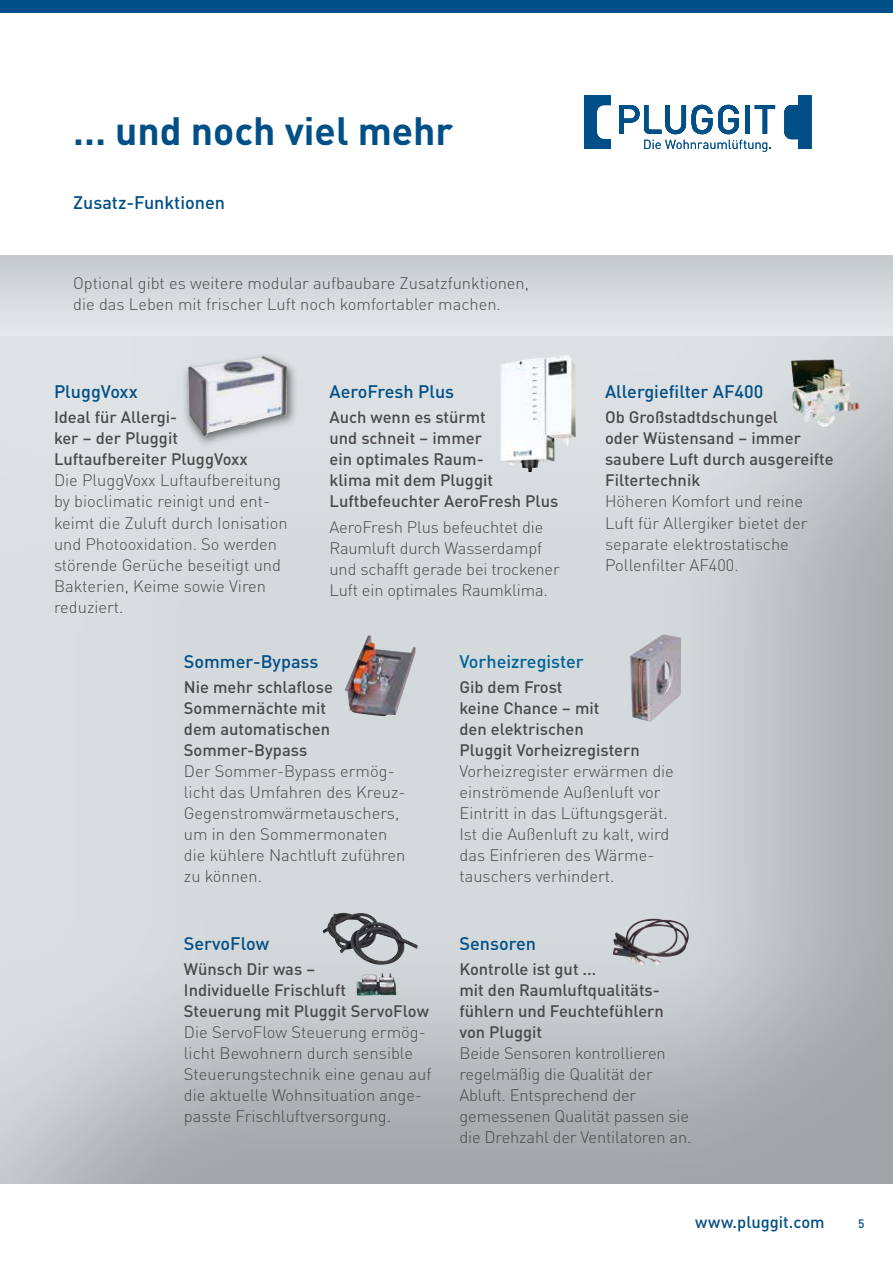
<style>
.page{position:relative;width:893px;height:1263px;background:#fff}
.page>*{position:absolute;margin:0;border:0;box-sizing:border-box;transform-origin:0 0}
.t1{font:700 39px "DIN Pro";color:#004f86}
.t2{font:500 18px "DIN Pro";color:#004f86}
.t3{font:500 18px "DIN Pro";color:#006397}
.t4{font:300 16.5px/21px "DIN Pro";color:#494948}
.t5{font:500 16.5px/21px "DIN Pro";color:#494948}
.t6{font:500 16.5px "DIN Pro";color:#004f86}
.t7{font:500 12px "DIN Pro";color:#004f86}
</style>
<div class="page">
<svg style="left:0;top:255px;width:893px;height:71px;background:#d2d7da"></svg>
<div style="left:0;top:0;width:893px;height:13px;background:#004f86"></div>
<svg style="left:644px;top:140px;width:127px;height:12px"></svg>
<svg style="left:584px;top:95px;width:27px;height:54px"></svg>
<svg style="left:784px;top:95px;width:27px;height:54px"></svg>
<svg style="left:718px;top:105px;width:21px;height:29px"></svg>
<hr style="left:745px;top:105px;width:4px;height:29px;background:#004f86">
<svg style="left:755px;top:105px;width:20px;height:29px"></svg>
<svg style="left:619px;top:105px;width:93px;height:29px"></svg>
<div style="left:0;top:326px;width:893px;height:859px;background:#000;opacity:.24"></div>
<div style="left:181px;top:352px;width:117px;height:97px;background:#000;opacity:.56"></div>
<img style="left:188px;top:356px;width:99px;height:80px">
<img style="left:500px;top:355px;width:76px;height:117px">
<img style="left:791px;top:359px;width:68px;height:68px">
<img style="left:324px;top:913px;width:19px;height:17px">
<img style="left:345px;top:635px;width:71px;height:81px">
<img style="left:630px;top:634px;width:51px;height:88px">
<img style="left:612px;top:918px;width:77px;height:49px">
<h1 class="t1" style="left:73px;top:100px;width:382px">… und noch viel mehr</h1>
<p class="t2" style="left:73px;top:188px;width:153px">Zusatz-Funktionen</p>
<p class="t4" style="left:73px;top:271px;width:457px">Optional gibt es weitere modular aufbaubare Zusatzfunktionen, die das Leben mit frischer Luft noch komfortabler machen.</p>
<p class="t2" style="left:54px;top:378px;width:85px">PluggVoxx</p>
<p class="t5" style="left:54px;top:406px;width:195px">Ideal für Allergi-<br>ker – der Pluggit<br>Luftaufbereiter PluggVoxx</p>
<p class="t4" style="left:54px;top:469px;width:235px">Die PluggVoxx Luftaufbereitung by bioclimatic reinigt und ent&shy;keimt die Zuluft durch Ionisation und Photooxidation. So werden störende Gerüche beseitigt und<br>Bakterien, Keime sowie Viren reduziert.</p>
<p class="t2" style="left:330px;top:378px;width:126px">AeroFresh Plus</p>
<p class="t5" style="left:330px;top:406px;width:230px">Auch wenn es stürmt<br>und schneit – immer<br>ein optimales Raum-<br>klima mit dem Pluggit<br>Luftbefeuchter AeroFresh Plus</p>
<p class="t4" style="left:330px;top:515px;width:232px">AeroFresh Plus befeuchtet die<br>Raumluft durch Wasserdampf und schafft gerade bei trockener<br>Luft ein optimales Raumklima.</p>
<p class="t2" style="left:605px;top:378px;width:160px">Allergiefilter AF400</p>
<p class="t5" style="left:605px;top:406px;width:230px">Ob Großstadtdschungel<br>oder Wüstensand – immer saubere Luft durch ausgereifte<br>Filtertechnik</p>
<p class="t4" style="left:605px;top:490px;width:204px">Höheren Komfort und reine<br>Luft für Allergiker bietet der separate elektrostatische<br>Pollenfilter AF400.</p>
<p class="t2" style="left:184px;top:648px;width:136px">Sommer-Bypass</p>
<p class="t5" style="left:184px;top:676px;width:150px">Nie mehr schlaflose<br>Sommernächte mit dem automatischen<br>Sommer-Bypass</p>
<p class="t4" style="left:184px;top:760px;width:223px">Der Sommer-Bypass ermög&shy;licht das Umfahren des Kreuz-<br>Gegenstromwärmetauschers, um in den Sommermonaten die kühlere Nachtluft zuführen zu können.</p>
<p class="t2" style="left:184px;top:930px;width:87px">ServoFlow</p>
<p class="t5" style="left:184px;top:958px;width:247px">Wünsch Dir was –<br>Individuelle Frischluft<br>Steuerung mit Pluggit ServoFlow</p>
<p class="t4" style="left:184px;top:1021px;width:249px">Die ServoFlow Steuerung ermög&shy;licht Bewohnern durch sensible<br>Steuerungstechnik eine genau auf die aktuelle Wohnsituation ange&shy;passte Frischluftversorgung.</p>
<p class="t3" style="left:459px;top:648px;width:126px">Vorheizregister</p>
<p class="t5" style="left:459px;top:676px;width:182px">Gib dem Frost<br>keine Chance – mit<br>den elektrischen<br>Pluggit Vorheizregistern</p>
<p class="t4" style="left:459px;top:760px;width:216px">Vorheizregister erwärmen die einströmende Außenluft vor<br>Eintritt in das Lüftungsgerät.<br>Ist die Außenluft zu kalt, wird das Einfrieren des Wärme&shy;tauschers verhindert.</p>
<p class="t2" style="left:459px;top:929px;width:78px">Sensoren</p>
<p class="t5" style="left:459px;top:958px;width:206px">Kontrolle ist gut ...<br>mit den Raumluftqualitäts&shy;fühlern und Feuchtefühlern von Pluggit</p>
<p class="t4" style="left:459px;top:1042px;width:233px">Beide Sensoren kontrollieren regelmäßig die Qualität der<br>Abluft. Entsprechend der gemessenen Qualität passen sie die Drehzahl der Ventilatoren an.</p>
<p class="t6" style="left:695px;top:1209px;width:131px">www.pluggit.com</p>
<p class="t7" style="left:858px;top:1215px;width:8px">5</p>
</div>
